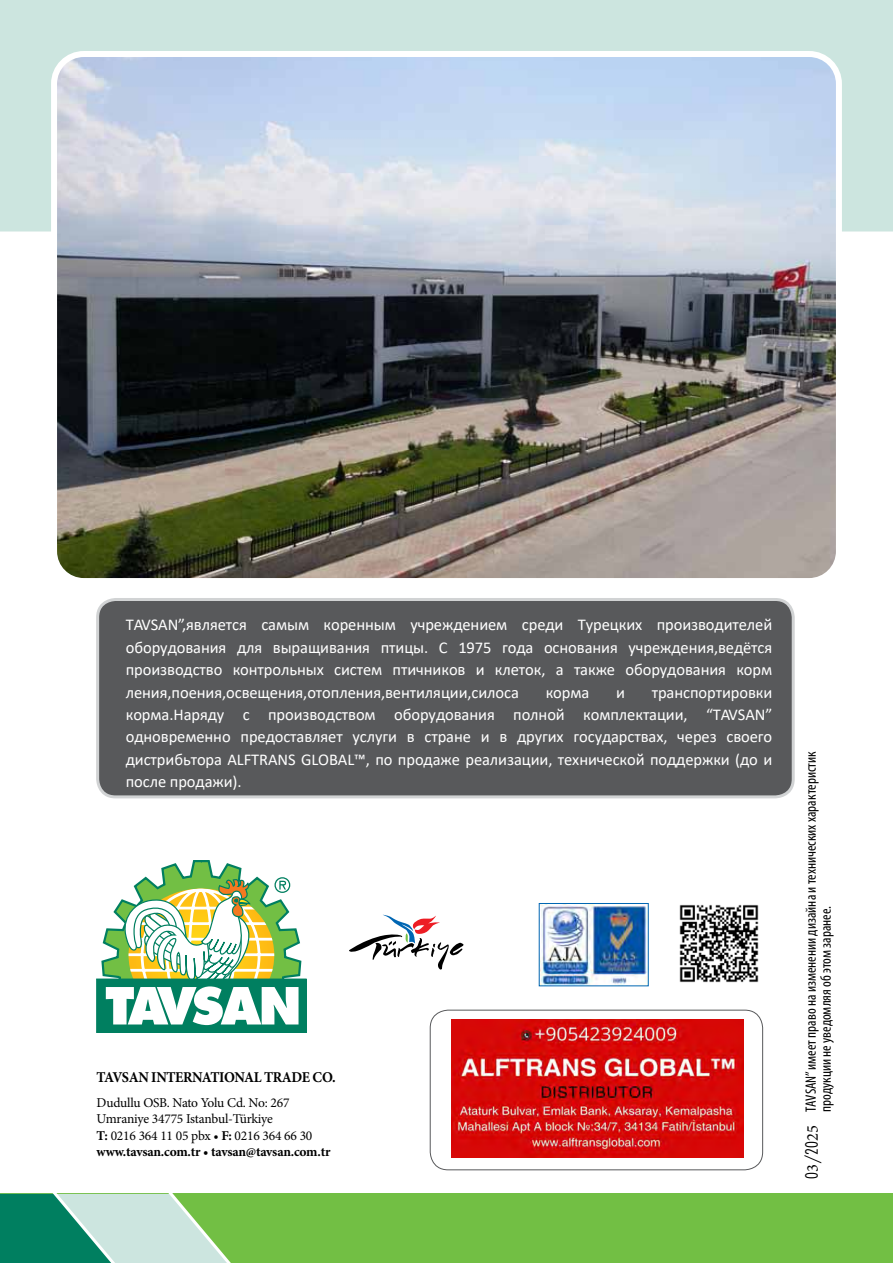
<style>
.page{position:relative;width:893px;height:1263px;background:#fff}
.page>*{position:absolute;margin:0;border:0;box-sizing:border-box;transform-origin:0 0}
.t1{font:16.5px/22.5px "Calibri";letter-spacing:-.005em;color:#fff;text-align:justify}
.t2{font:16.5px "Futura Cond Light Tr";color:#000}
.t3{font:condensed 15px/15px "Myriad Pro";color:#000}
.t4{font:700 15px "Minion Pro";letter-spacing:-.025em;color:#000;scale:.95 1}
.t5{font:13.5px/16.5px "Minion Pro";letter-spacing:-.015em;color:#000}
.s1{font-weight:700}
.s2{font-family:"Minion Pro"}
</style>
<div class="page">
<div style="left:0;top:0;width:893px;height:232px;background:#cce5df"></div>
<div style="left:0;top:1194px;width:893px;height:69px;background:#72bf44"></div>
<svg style="left:0;top:1194px;width:231px;height:69px;background:#79bc9f"></svg>
<img style="left:54px;top:54px;width:785px;height:523px">
<div style="left:51px;top:51px;width:791px;height:533px;border:6px solid #fff;border-radius:30px"></div>
<div style="left:98px;top:599px;width:695px;height:198px;background:#58595b;border-radius:18px"></div>
<div style="left:96px;top:598px;width:699px;height:200px;border:3px solid #d1d3d4;border-radius:18px"></div>
<img style="left:541px;top:905px;width:105px;height:79px">
<svg style="left:349px;top:915px;width:115px;height:55px"></svg>
<div style="left:430px;top:1010px;width:333px;height:160px;border:1px solid #58595b;border-radius:18px"></div>
<div style="left:96px;top:978px;width:211px;height:55px;border:1px solid #007f60"></div>
<svg style="left:100px;top:860px;width:203px;height:173px"></svg>
<img style="left:452px;top:1019px;width:291px;height:139px">
<img style="left:679px;top:904px;width:80px;height:79px">
<p class="t1" style="left:126px;top:613px;width:648px">ТAVSAN”,является самым коренным учреждением среди Tурецких производителей оборудования для выращивания птицы. С 1975 года основания учреждения,ведётся производство контрольных систем птичников и клеток, а также оборудования корм ления,поения,освещения,отопления,вентиляции,силоса</p>
<p class="t1" style="left:126px;top:680px;width:648px;text-indent:526px">транспортировки корма.Наряду с производством оборудования полной комплектации, “ТAVSAN” одновременно предоставляет услуги в стране и в других государствах, через своего дистрибьтора ALFTRANS GLOBAL™, по продаже реализации, технической поддержки (до и после продажи).</p>
<p class="t1" style="left:546px;top:680px;width:45px">корма</p>
<p class="t1" style="left:616px;top:680px;width:10px">и</p>
<p class="t4" style="left:97px;top:1066px;width:253px">TAVSAN INTERNATIONAL TRADE CO.</p>
<p class="t5" style="left:97px;top:1094px;width:235px">Dudullu OSB. Nato Yolu Cd. No: 267<br>Umraniye 34775 Istanbul-Türkiye<br><span class="s1">T:</span> 0216 364 11 05 pbx • <span class="s1">F:</span> 0216 364 66 30 <span class="s1">www.tavsan.com.tr • tavsan@tavsan.com.tr</span></p>
<p class="t3" style="left:803px;top:1112px;width:362px;rotate:-90deg">ТAVSAN” имеет право на изменении дизайна и технических характеристик продукции не уведомляя об этом заранее.</p>
<p class="t2" style="left:801px;top:1179px;width:55px;rotate:-90deg">0<span class="s2">3</span>/20<span class="s2">25</span></p>
</div>
